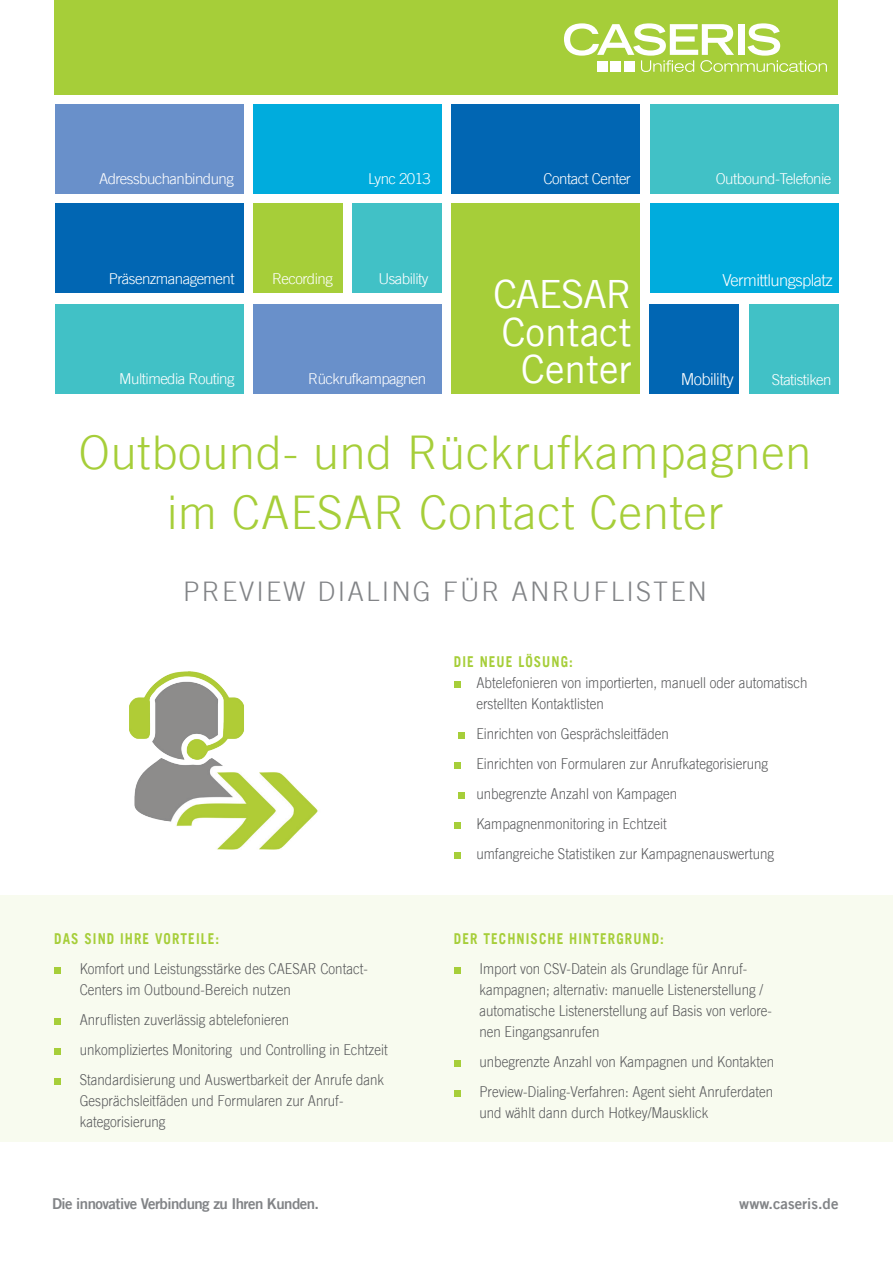
<style>
.page{position:relative;width:893px;height:1263px;background:#fff}
.page>*{position:absolute;margin:0;border:0;box-sizing:border-box;transform-origin:0 0}
.t1{font:300 46.5px/60px "Trade Gothic LT";letter-spacing:.02em;color:#a6ce39;text-align:center}
.t2{font:39px/37.5px "Trade Gothic LT";color:#fff;text-align:right}
.t3{font:300 27px "Trade Gothic LT";letter-spacing:.08em;color:#828487}
.t4{font:300 16.5px "Trade Gothic LT";letter-spacing:-.035em;color:#fff}
.t5{font:300 15px/30px "Trade Gothic LT";color:#57585a;scale:.89 1}
.t6{font:300 15px "Trade Gothic LT";letter-spacing:-.035em;color:#fff}
.t7{font:700 15px "Trade Gothic LT";letter-spacing:.08em;color:#a6ce39;scale:.89 1}
.t8{font:15px "Trade Gothic LT Bold Two";letter-spacing:-.035em;color:#828487}
.t9{font:15px "Trade Gothic LT Bold Two";color:#828487}
</style>
<div class="page">
<div style="left:454px;top:681px;width:7px;height:7px;background:#a6ce39"></div>
<div style="left:458px;top:732px;width:6px;height:7px;background:#a6ce39"></div>
<div style="left:454px;top:762px;width:7px;height:7px;background:#a6ce39"></div>
<div style="left:458px;top:792px;width:6px;height:7px;background:#a6ce39"></div>
<div style="left:454px;top:822px;width:7px;height:7px;background:#a6ce39"></div>
<div style="left:454px;top:852px;width:7px;height:7px;background:#a6ce39"></div>
<div style="left:0;top:895px;width:893px;height:247px;background:#f8fbef"></div>
<div style="left:54px;top:967px;width:7px;height:6px;background:#a6ce39"></div>
<div style="left:54px;top:1018px;width:7px;height:6px;background:#a6ce39"></div>
<div style="left:54px;top:1048px;width:7px;height:6px;background:#a6ce39"></div>
<div style="left:54px;top:1078px;width:7px;height:6px;background:#a6ce39"></div>
<div style="left:454px;top:967px;width:7px;height:6px;background:#a6ce39"></div>
<div style="left:454px;top:1060px;width:7px;height:6px;background:#a6ce39"></div>
<div style="left:454px;top:1090px;width:7px;height:6px;background:#a6ce39"></div>
<div style="left:54px;top:0;width:784px;height:94px;background:#a6ce39"></div>
<div style="left:55px;top:105px;width:188px;height:89px;background:#6990ca"></div>
<div style="left:55px;top:203px;width:188px;height:90px;background:#0166b3"></div>
<div style="left:55px;top:304px;width:188px;height:89px;background:#41c1c6"></div>
<div style="left:253px;top:105px;width:188px;height:89px;background:#00acdd"></div>
<div style="left:253px;top:304px;width:189px;height:89px;background:#6990ca"></div>
<div style="left:451px;top:105px;width:189px;height:89px;background:#0166b3"></div>
<div style="left:451px;top:203px;width:189px;height:190px;background:#a6ce39"></div>
<div style="left:650px;top:105px;width:188px;height:89px;background:#41c1c6"></div>
<div style="left:650px;top:203px;width:188px;height:90px;background:#00acdd"></div>
<div style="left:352px;top:203px;width:90px;height:90px;background:#41c1c6"></div>
<div style="left:253px;top:203px;width:89px;height:90px;background:#a6ce39"></div>
<div style="left:749px;top:304px;width:89px;height:89px;background:#41c1c6"></div>
<div style="left:650px;top:304px;width:89px;height:89px;background:#0166b3"></div>
<svg style="left:564px;top:23px;width:263px;height:49px"></svg>
<div style="left:624px;top:61px;width:10px;height:10px;background:#fff"></div>
<div style="left:611px;top:61px;width:10px;height:10px;background:#fff"></div>
<div style="left:597px;top:61px;width:11px;height:10px;background:#fff"></div>
<img style="left:129px;top:671px;width:189px;height:179px">
<p class="t6" style="left:99px;top:170px;width:136px">Adressbuchanbindung</p>
<p class="t6" style="left:368px;top:170px;width:64px">Lync 2013</p>
<p class="t6" style="left:544px;top:170px;width:89px">Contact Center</p>
<p class="t6" style="left:716px;top:170px;width:117px">Outbound-Telefonie</p>
<p class="t6" style="left:109px;top:270px;width:127px">Präsenzmanagement</p>
<p class="t6" style="left:272px;top:270px;width:62px">Recording</p>
<p class="t6" style="left:378px;top:270px;width:51px">Usability</p>
<p class="t4" style="left:722px;top:270px;width:112px">Vermittlungsplatz</p>
<h2 class="t2" style="left:493px;top:275px;width:140px">CAESAR<br>Contact<br>Center</h2>
<p class="t6" style="left:119px;top:370px;width:117px">Multimedia Routing</p>
<p class="t6" style="left:308px;top:370px;width:119px">Rückrufkampagnen</p>
<p class="t4" style="left:681px;top:369px;width:55px">Mobililty</p>
<p class="t6" style="left:772px;top:370px;width:61px">Statistiken</p>
<h1 class="t1" style="left:79px;top:422px;width:734px">Outbound- und Rückrufkampagnen im CAESAR Contact Center</h1>
<h3 class="t3" style="left:183px;top:575px;width:525px">Preview Dialing für Anr uflisten</h3>
<p class="t7" style="left:54px;top:929px;width:187px">DAS SIND IHRE VORTEILE:</p>
<p class="t5" style="left:80px;top:957px;width:325px;line-height:21px">Komfort und Leistungsstärke des CAESAR Contact-<br>Centers im Outbound-Bereich nutzen</p>
<p class="t5" style="left:80px;top:1004px;width:348px">Anruflisten zuverlässig abtelefonieren<br>unkompliziertes Monitoring und Controlling in Echtzeit<br>Standardisierung und Auswertbarkeit der Anrufe dank</p>
<p class="t5" style="left:80px;top:1089px;width:298px;line-height:21px;text-indent:-26px">Gesprächsleitfäden und Formularen zur Anruf&shy;kategorisierung</p>
<p class="t8" style="left:52px;top:1194px;width:269px">Die innovative Verbindung zu Ihren Kunden.</p>
<p class="t7" style="left:454px;top:652px;width:135px">DIE NEUE LÖSUNG:</p>
<p class="t5" style="left:476px;top:672px;width:374px;line-height:21px">Abtelefonieren von importierten, manuell oder automatisch erstellten Kontaktlisten</p>
<p class="t5" style="left:476px;top:718px;width:336px">Einrichten von Gesprächsleitfäden<br>Einrichten von Formularen zur Anrufkategorisierung unbegrenzte Anzahl von Kampagen Kampagnenmonitoring in Echtzeit<br>umfangreiche Statistiken zur Kampagnenauswertung</p>
<p class="t7" style="left:454px;top:929px;width:237px">DER TECHNISCHE HINTERGRUND:</p>
<p class="t5" style="left:479px;top:957px;width:330px;line-height:21px;text-indent:-19px">I mport von CSV-Datein als Grundlage für Anruf&shy;kampagnen; alternativ: manuelle Listenerstellung / automatische Listenerstellung auf Basis von verlore&shy;nen Eingangsanrufen</p>
<p class="t5" style="left:479px;top:1046px;width:333px">unbegrenzte Anzahl von Kampagnen und Kontakten<br>Preview-Dialing-Verfahren: Agent sieht Anruferdaten</p>
<p class="t5" style="left:479px;top:1097px;width:259px">und wählt dann durch Hotkey/Mausklick</p>
<p class="t9" style="left:739px;top:1195px;width:101px">www.caseris.de</p>
</div>
